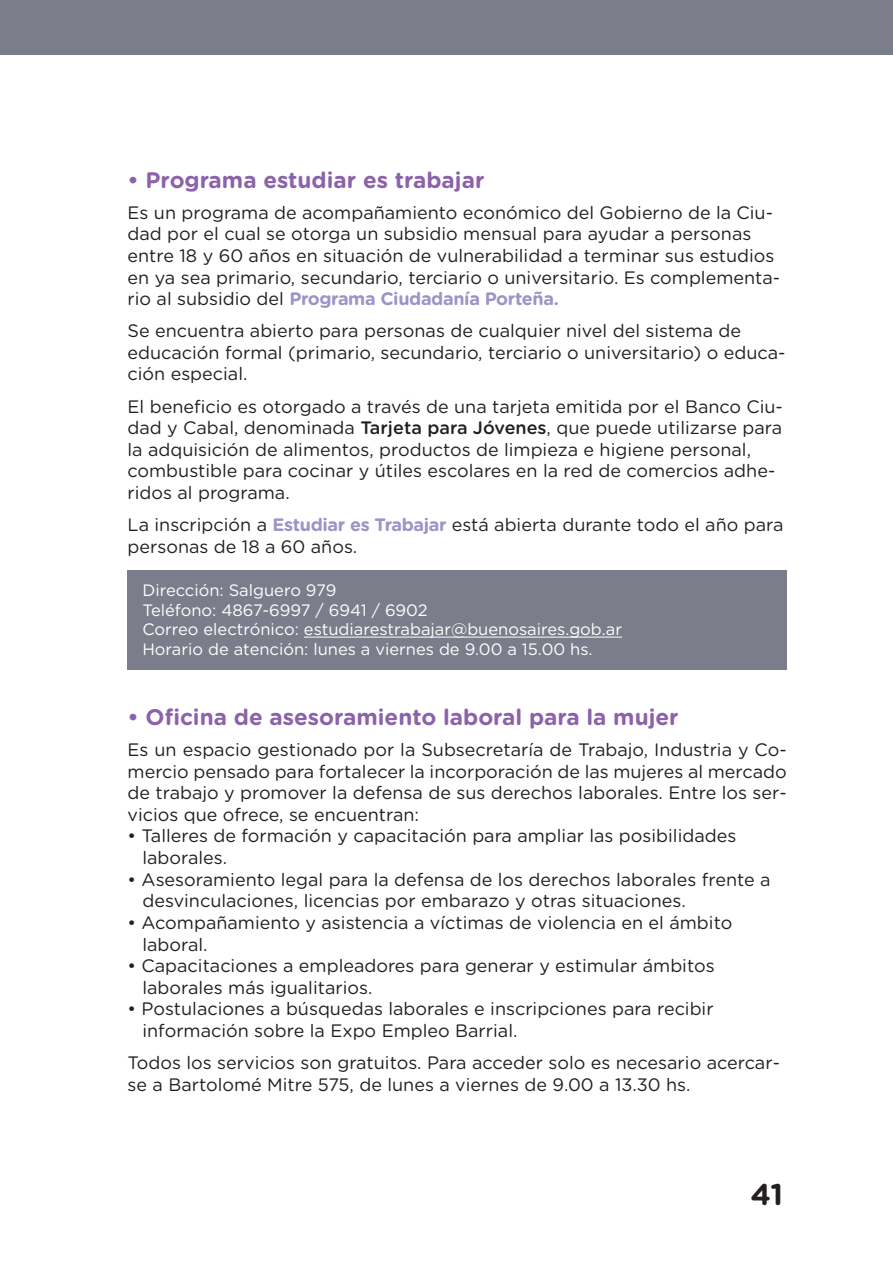
<style>
.page{position:relative;width:893px;height:1263px;background:#fff}
.page>*{position:absolute;margin:0;border:0;box-sizing:border-box;transform-origin:0 0}
.t1{font:700 30px "Gotham Rounded";color:#231f20}
.t2{font:700 22.5px "Gotham Rounded";color:#8c62aa}
.t3{font:18px/21.6px "Gotham Rounded";color:#231f20}
.t4{font:16.5px/19.8px "Gotham Rounded";color:#fff}
.s1{font-weight:700;color:#9a94c8}
.s2{font-weight:500}
</style>
<div class="page">
<div style="left:128px;top:570px;width:659px;height:100px;background:#7b7e8a"></div>
<div style="left:0;top:0;width:893px;height:55px;background:#7b7e8a"></div>
<hr style="left:304px;top:637px;width:318px;height:1px;background:#fff">
<p class="t2" style="left:128px;top:164px;width:358px">• Programa estudiar es trabajar</p>
<p class="t3" style="left:128px;top:201px;width:654px">Es un programa de acompañamiento económico del Gobierno de la Ciu&shy;dad por el cual se otorga un subsidio mensual para ayudar a personas entre 18 y 60 años en situación de vulnerabilidad a terminar sus estudios en ya sea primario, secundario, terciario o universitario. Es complementa&shy;rio al subsidio del <span class="s1">Programa Ciudadanía Porteña.</span></p>
<p class="t3" style="left:128px;top:319px;width:659px">Se encuentra abierto para personas de cualquier nivel del sistema de educación formal (primario, secundario, terciario o universitario) o educa&shy;ción especial.</p>
<p class="t3" style="left:128px;top:394px;width:657px">El beneficio es otorgado a través de una tarjeta emitida por el Banco Ciu&shy;dad y Cabal, denominada <span class="s2">Tarjeta para Jóvenes</span>, que puede utilizarse para la adquisición de alimentos, productos de limpieza e higiene personal, combustible para cocinar y útiles escolares en la red de comercios adhe&shy;ridos al programa.</p>
<p class="t3" style="left:128px;top:513px;width:657px">La inscripción a <span class="s1">Estudiar es Trabajar</span> está abierta durante todo el año para personas de 18 a 60 años.</p>
<p class="t4" style="left:142px;top:579px;width:481px">Dirección: Salguero 979<br>Teléfono: 4867-6997 / 6941 / 6902<br>Correo electrónico: estudiarestrabajar@buenosaires.gob.ar Horario de atención: lunes a viernes de 9.00 a 15.00 hs.</p>
<p class="t2" style="left:128px;top:701px;width:553px">• Oficina de asesoramiento laboral para la mujer</p>
<p class="t3" style="left:128px;top:738px;width:661px;text-align:justify">Es un espacio gestionado por la Subsecretaría de Trabajo, Industria y Co&shy;mercio pensado para fortalecer la incorporación de las mujeres al mercado de trabajo y promover la defensa de sus derechos laborales. Entre los ser&shy;vicios que ofrece, se encuentran:</p>
<p class="t3" style="left:142px;top:824px;width:595px;text-indent:-15px">• Talleres de formación y capacitación para ampliar las posibilidades laborales.</p>
<p class="t3" style="left:142px;top:868px;width:630px;text-indent:-15px">• Asesoramiento legal para la defensa de los derechos laborales frente a desvinculaciones, licencias por embarazo y otras situaciones.</p>
<p class="t3" style="left:142px;top:911px;width:591px;text-indent:-15px">• Acompañamiento y asistencia a víctimas de violencia en el ámbito laboral.</p>
<p class="t3" style="left:142px;top:954px;width:574px;text-indent:-15px">• Capacitaciones a empleadores para generar y estimular ámbitos laborales más igualitarios.</p>
<p class="t3" style="left:142px;top:997px;width:573px;text-indent:-15px">• Postulaciones a búsquedas laborales e inscripciones para recibir información sobre la Expo Empleo Barrial.</p>
<p class="t3" style="left:128px;top:1051px;width:654px">Todos los servicios son gratuitos. Para acceder solo es necesario acercar&shy;se a Bartolomé Mitre 575, de lunes a viernes de 9.00 a 13.30 hs.</p>
<h1 class="t1" style="left:750px;top:1172px;width:34px">41</h1>
</div>
